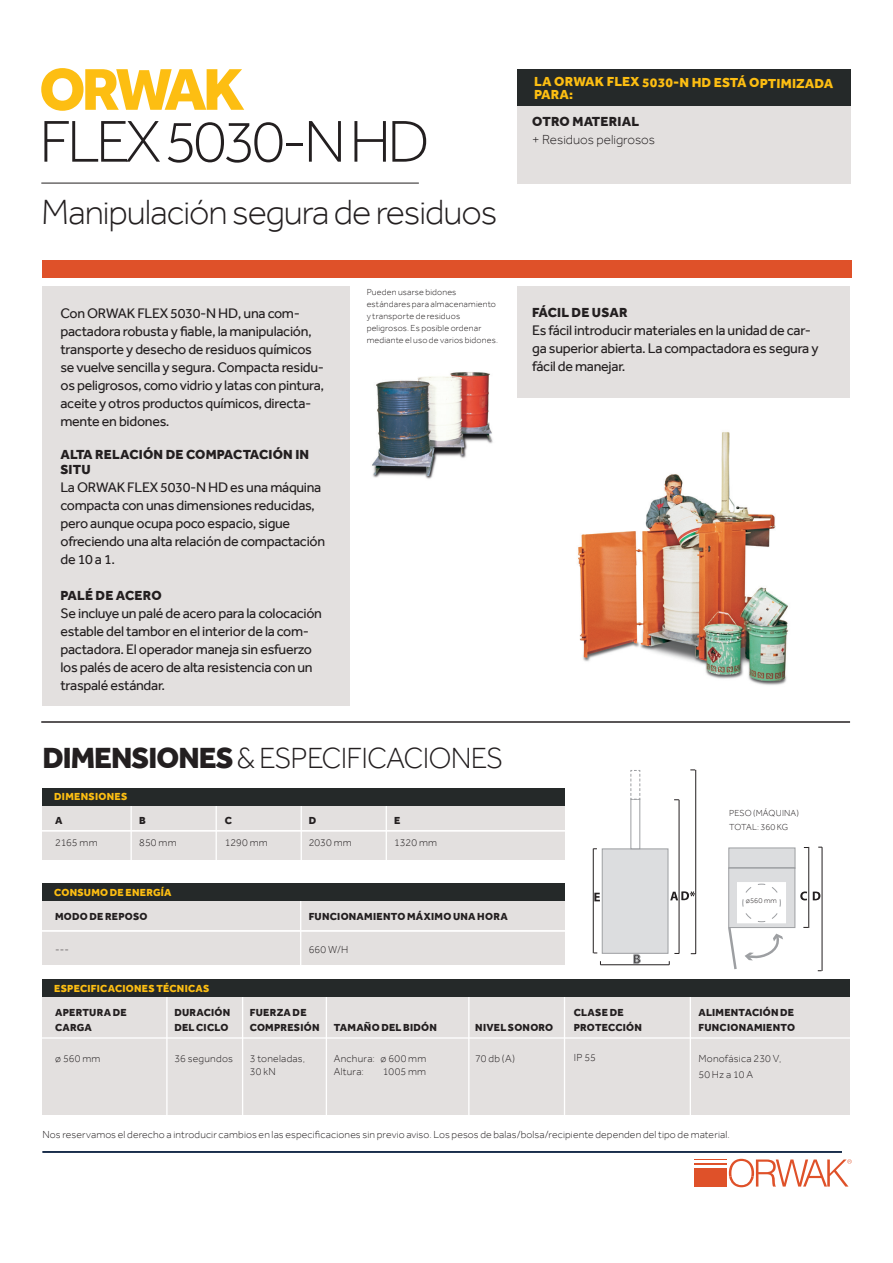
<style>
.page{position:relative;width:893px;height:1263px;background:#fff}
.page>*{position:absolute;margin:0;border:0;box-sizing:border-box;transform-origin:0 0}
.t1{font:300 60.9px "Effra";letter-spacing:-.065em;color:#231f20}
.t2{font:800 60.9px "Effra";letter-spacing:-.065em;color:#fdbe12}
.t3{font:300 36px "Effra";letter-spacing:-.03em;color:#231f20}
.t4{font:300 30px "Effra";letter-spacing:-.03em;color:#231f20}
.t5{font:14.25px/18px "Effra";letter-spacing:-.02em;color:#231f20}
.Box{font:800 13.5px/15px "Effra";letter-spacing:.015em;color:#231f20}
.t6{font:800 13.5px/12.5px "Effra";letter-spacing:.005em;color:#fdbe12}
.Box-2{font:300 13.5px "Effra";color:#231f20}
.Tabb-head{font:300 10.5px/13.5px "Effra";letter-spacing:.015em;color:#231f20}
.List_1{font:800 10.5px/15px "Effra";letter-spacing:.025em;color:#231f20}
.List_1-2{font:800 10.5px "Effra";letter-spacing:.025em;color:#fdbe12}
.List_1-3{font:300 10.5px "Effra";letter-spacing:.01em;color:#231f20}
.Tabb-head-2{font:800 10.5px/15px "Effra";letter-spacing:.025em;color:#231f20}
.Tabb-asterix{font:300 9px/12px "Effra";letter-spacing:.015em;color:#231f20}
.Tabb-asterix-2{font:300 9px "Effra";letter-spacing:-.015em;color:#231f20}
.mått{font:300 7.5px "Effra";letter-spacing:.02em;color:#231f20}
.s1{font-weight:800}
</style>
<div class="page">
<div style="left:43px;top:287px;width:307px;height:419px;background:#e3e0df"></div>
<div style="left:518px;top:287px;width:332px;height:111px;background:#e3e0df"></div>
<hr style="left:41px;top:183px;width:378px;height:1px;background:#231f20">
<div style="left:517px;top:69px;width:333px;height:114px;background:#e3e0df"></div>
<div style="left:517px;top:69px;width:333px;height:36px;background:#252929"></div>
<div style="left:43px;top:260px;width:809px;height:17px;background:#df5129"></div>
<div style="left:43px;top:794px;width:522px;height:66px;background:#e3e0df"></div>
<hr style="left:130px;top:776px;width:2px;height:99px;background:#fff">
<hr style="left:216px;top:776px;width:1px;height:99px;background:#fff">
<hr style="left:301px;top:776px;width:1px;height:99px;background:#fff">
<hr style="left:386px;top:776px;width:1px;height:99px;background:#fff">
<div style="left:43px;top:788px;width:522px;height:17px;background:#252929"></div>
<div style="left:43px;top:890px;width:522px;height:75px;background:#e3e0df"></div>
<hr style="left:300px;top:872px;width:1px;height:99px;background:#fff">
<div style="left:43px;top:884px;width:522px;height:17px;background:#252929"></div>
<div style="left:43px;top:980px;width:807px;height:135px;background:#e3e0df"></div>
<hr style="left:166px;top:986px;width:2px;height:134px;background:#fff">
<hr style="left:242px;top:986px;width:1px;height:134px;background:#fff">
<hr style="left:326px;top:986px;width:1px;height:134px;background:#fff">
<hr style="left:468px;top:986px;width:1px;height:134px;background:#fff">
<hr style="left:564px;top:986px;width:1px;height:134px;background:#fff">
<hr style="left:690px;top:986px;width:1px;height:134px;background:#fff">
<div style="left:43px;top:980px;width:807px;height:17px;background:#252929"></div>
<div style="left:728px;top:847px;width:67px;height:22px;background:#dcdddf;border:1px solid #9d9fa2"></div>
<div style="left:728px;top:867px;width:67px;height:61px;background:#dcdddf;border:1px solid #9d9fa2"></div>
<div style="left:736px;top:881px;width:51px;height:43px;background:#fff;border:1px solid #dcdddf"></div>
<svg style="left:800px;top:891px;width:7px;height:9px"></svg>
<hr style="left:808px;top:847px;width:1px;height:81px;background:#231f20">
<svg style="left:813px;top:891px;width:7px;height:9px"></svg>
<hr style="left:821px;top:847px;width:1px;height:124px;background:#231f20">
<hr style="left:729px;top:868px;width:66px;height:1px;background:#9d9fa2">
<svg style="left:728px;top:884px;width:55px;height:86px"></svg>
<hr style="left:32px;top:1037px;width:820px;height:2px;background:#fff">
<hr style="left:41px;top:722px;width:809px;height:1px;background:#231f20">
<hr style="left:43px;top:1152px;width:799px;height:1px;background:#001737">
<hr style="left:37px;top:830px;width:533px;height:1px;background:#fff">
<hr style="left:37px;top:930px;width:533px;height:1px;background:#fff">
<div style="left:602px;top:848px;width:66px;height:106px;background:#dcdddf;border:1px solid #9d9fa2"></div>
<div style="left:630px;top:799px;width:10px;height:50px;background:#fff;border:1px solid #9d9fa2"></div>
<svg style="left:630px;top:770px;width:11px;height:30px"></svg>
<hr style="left:593px;top:849px;width:1px;height:104px;background:#231f20">
<hr style="left:600px;top:964px;width:69px;height:1px;background:#231f20">
<svg style="left:633px;top:954px;width:8px;height:10px"></svg>
<hr style="left:695px;top:770px;width:1px;height:184px;background:#231f20">
<svg style="left:594px;top:893px;width:6px;height:8px"></svg>
<svg style="left:670px;top:891px;width:25px;height:9px"></svg>
<hr style="left:679px;top:800px;width:1px;height:153px;background:#231f20">
<div style="left:694px;top:1177px;width:33px;height:9px;background:#df5129"></div>
<div style="left:694px;top:1172px;width:33px;height:5px;background:#df5129"></div>
<hr style="left:694px;top:1168px;width:33px;height:3px;background:#df5129">
<hr style="left:694px;top:1164px;width:33px;height:1px;background:#df5129">
<hr style="left:694px;top:1159px;width:33px;height:1px;background:#df5129">
<svg style="left:729px;top:1159px;width:123px;height:28px"></svg>
<img style="left:372px;top:372px;width:121px;height:107px">
<img style="left:578px;top:432px;width:211px;height:253px">
<p class="t2" style="left:39px;top:52px;width:207px">ORWAK</p>
<p class="t1" style="left:39px;top:107px;width:392px">FLEX 5030-N HD</p>
<p class="t3" style="left:41px;top:192px;width:457px">Manipulación segura de residuos</p>
<p class="t5" style="left:60px;top:304px;width:265px">Con ORWAK FLEX 5030-N HD, una com&shy;pactadora robusta y fiable, la manipulación, transporte y desecho de residuos químicos se vuelve sencilla y segura. Compacta residu&shy;os peligrosos, como vidrio y latas con pintura, aceite y otros productos químicos, directa&shy;mente en bidones.</p>
<p class="Box" style="left:60px;top:446px;width:250px">ALTA RELACIÓN DE COMPACTACIÓN IN<br>SITU</p>
<p class="t5" style="left:60px;top:478px;width:266px">La ORWAK FLEX 5030-N HD es una máquina compacta con unas dimensiones reducidas, pero aunque ocupa poco espacio, sigue ofreciendo una alta relación de compactación de 10 a 1.</p>
<p class="Box" style="left:60px;top:587px;width:103px">PALÉ DE ACERO</p>
<p class="t5" style="left:60px;top:604px;width:263px">Se incluye un palé de acero para la colocación estable del tambor en el interior de la com&shy;pactadora. El operador maneja sin esfuerzo los palés de acero de alta resistencia con un traspalé estándar.</p>
<p class="Tabb-asterix" style="left:367px;top:286px;width:133px">Pueden usarse bidones estándares para almacenamiento y transporte de residuos peligrosos. Es posible ordenar mediante el uso de varios bidones.</p>
<p class="t4" style="left:42px;top:741px;width:462px"><span class="s1">DIMENSIONES</span> &amp; ESPECIFICACIONES</p>
<p class="List_1-2" style="left:54px;top:790px;width:74px">DIMENSIONES</p>
<p class="List_1" style="left:55px;top:813px;width:9px">A</p>
<p class="List_1" style="left:139px;top:813px;width:8px">B</p>
<p class="List_1" style="left:225px;top:813px;width:9px">C</p>
<p class="List_1" style="left:309px;top:813px;width:9px">D</p>
<p class="List_1" style="left:394px;top:813px;width:8px">E</p>
<p class="List_1-3" style="left:55px;top:837px;width:44px">2165 mm</p>
<p class="List_1-3" style="left:139px;top:837px;width:39px">850 mm</p>
<p class="List_1-3" style="left:225px;top:837px;width:45px">1290 mm</p>
<p class="List_1-3" style="left:309px;top:837px;width:45px">2030 mm</p>
<p class="List_1-3" style="left:394px;top:837px;width:44px">1320 mm</p>
<p class="List_1-2" style="left:54px;top:886px;width:119px">CONSUMO DE ENERGÍA</p>
<p class="List_1" style="left:55px;top:909px;width:94px">MODO DE REPOSO</p>
<p class="List_1" style="left:309px;top:909px;width:201px">FUNCIONAMIENTO MÁXIMO UNA HORA</p>
<p class="List_1-3" style="left:55px;top:943px;width:15px">---</p>
<p class="List_1-3" style="left:309px;top:943px;width:41px">660 W/H</p>
<p class="List_1-2" style="left:54px;top:982px;width:157px">ESPECIFICACIONES TÉCNICAS</p>
<p class="t6" style="left:534px;top:76px;width:301px">LA ORWAK FLEX 5030-N HD ESTÁ OPTIMIZADA<br>PARA:</p>
<p class="Box" style="left:532px;top:114px;width:108px">OTRO MATERIAL</p>
<p class="Box-2" style="left:532px;top:132px;width:124px">+ Residuos peligrosos</p>
<p class="Box" style="left:532px;top:304px;width:97px">FÁCIL DE USAR</p>
<p class="t5" style="left:532px;top:321px;width:288px">Es fácil introducir materiales en la unidad de car&shy;ga superior abierta. La compactadora es segura y fácil de manejar.</p>
<p class="Tabb-asterix" style="left:729px;top:807px;width:71px">PESO (MÁQUINA)</p>
<p class="Tabb-asterix-2" style="left:729px;top:822px;width:61px">TOTAL: 360 KG</p>
<p class="mått" style="left:746px;top:896px;width:33px">ø560 mm</p>
<p class="List_1" style="left:55px;top:1004px;width:73px;line-height:15.6px">APERTURA DE<br>CARGA</p>
<p class="Tabb-head" style="left:55px;top:1052px;width:47px">ø 560 mm</p>
<p class="List_1" style="left:174px;top:1004px;width:58px">DURACIÓN<br>DEL CICLO</p>
<p class="Tabb-head" style="left:174px;top:1051px;width:60px">36 segundos</p>
<p class="List_1" style="left:250px;top:1004px;width:71px">FUERZA DE<br>COMPRESIÓN</p>
<p class="Tabb-head" style="left:250px;top:1051px;width:57px">3 toneladas,<br>30 kN</p>
<p class="List_1" style="left:334px;top:1019px;width:105px">TAMAÑO DEL BIDÓN</p>
<p class="Tabb-head" style="left:334px;top:1051px;width:94px">Anchura: ø 600 mm</p>
<p class="Tabb-head" style="left:334px;top:1065px;width:32px">Altura:</p>
<p class="Tabb-head" style="left:383px;top:1065px;width:45px">1005 mm</p>
<p class="List_1" style="left:475px;top:1019px;width:80px">NIVEL SONORO</p>
<p class="Tabb-head" style="left:475px;top:1051px;width:41px">70 db (A)</p>
<p class="Tabb-head-2" style="left:574px;top:1004px;width:70px">CLASE DE<br>PROTECCIÓN</p>
<p class="Tabb-head" style="left:574px;top:1050px;width:23px">IP 55</p>
<p class="List_1" style="left:698px;top:1004px;width:98px">ALIMENTACIÓN DE<br>FUNCIONAMIENTO</p>
<p class="Tabb-head" style="left:698px;top:1051px;width:84px">Monofásica 230 V,</p>
<p class="Tabb-head" style="left:698px;top:1068px;width:56px">50 Hz a 10 A</p>
<p class="Tabb-head" style="left:42px;top:1127px;width:689px">Nos reservamos el derecho a introducir cambios en las especificaciones sin previo aviso. Los pesos de balas/bolsa/recipiente dependen del tipo de material.</p>
</div>
